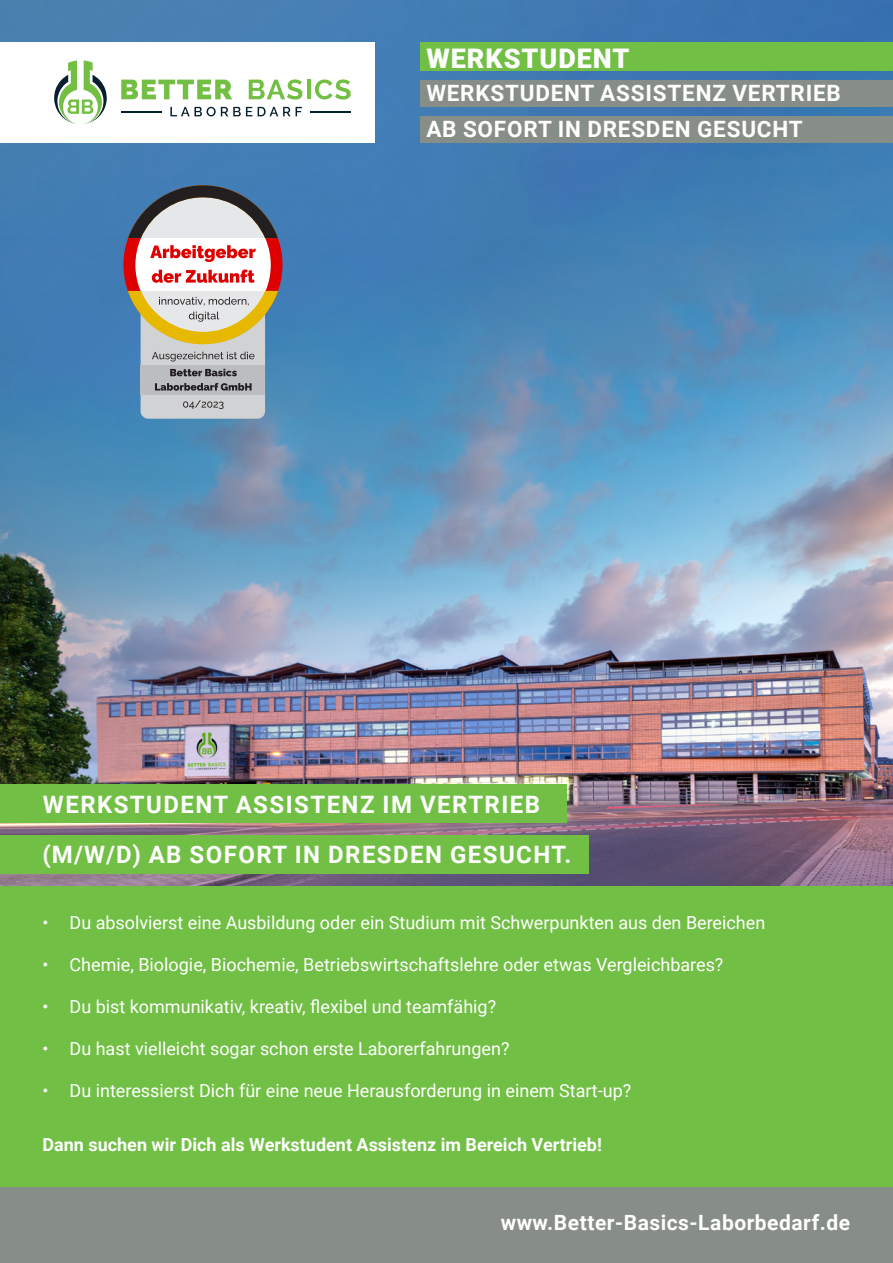
<style>
.page{position:relative;width:893px;height:1263px;background:#fff}
.page>*{position:absolute;margin:0;border:0;box-sizing:border-box;transform-origin:0 0}
.t1{font:900 27px "Roboto";letter-spacing:.035em;color:#fff}
.t2{font:700 24px "Roboto";letter-spacing:.06em;color:#fff}
.t3{font:700 22.5px "Roboto";letter-spacing:.035em;color:#fff}
.t4{font:700 21px "Roboto";letter-spacing:.025em;color:#fff}
.t5{font:18px "Roboto";color:#fff}
.t6{font:700 18px "Roboto";color:#fff}
</style>
<div class="page">
<img style="left:0;top:0;width:893px;height:885px">
<div style="left:0;top:42px;width:374px;height:100px;background:#fff"></div>
<svg style="left:121px;top:80px;width:111px;height:19px"></svg>
<svg style="left:249px;top:79px;width:53px;height:21px"></svg>
<hr style="left:307px;top:80px;width:4px;height:19px;background:#72bf43">
<svg style="left:315px;top:79px;width:36px;height:21px"></svg>
<svg style="left:170px;top:107px;width:82px;height:9px"></svg>
<svg style="left:258px;top:107px;width:44px;height:9px"></svg>
<hr style="left:121px;top:111px;width:41px;height:2px;background:#061f2e">
<svg style="left:54px;top:60px;width:53px;height:64px"></svg>
<hr style="left:310px;top:111px;width:41px;height:2px;background:#061f2e">
<div style="left:0;top:1183px;width:893px;height:80px;background:#878e88"></div>
<div style="left:0;top:885px;width:893px;height:301px;background:#71bf44"></div>
<div style="left:420px;top:42px;width:473px;height:29px;background:#71bf44"></div>
<div style="left:420px;top:81px;width:473px;height:26px;background:#878e88"></div>
<div style="left:420px;top:116px;width:473px;height:26px;background:#878e88"></div>
<div style="left:0;top:784px;width:567px;height:39px;background:#71bf44"></div>
<div style="left:0;top:835px;width:589px;height:39px;background:#71bf44"></div>
<svg style="left:128px;top:185px;width:150px;height:234px;background:#b7aeab"></svg>
<p class="t1" style="left:426px;top:39px;width:204px">WERKSTUDENT</p>
<p class="t3" style="left:426px;top:77px;width:416px">WERKSTUDENT ASSISTENZ VERTRIEB</p>
<p class="t3" style="left:426px;top:113px;width:378px">AB SOFORT IN DRESDEN GESUCHT</p>
<p class="t2" style="left:43px;top:788px;width:499px">WERKSTUDENT ASSISTENZ IM VERTRIEB</p>
<p class="t2" style="left:43px;top:837px;width:530px">(M/W/D) AB SOFORT IN DRESDEN GESUCHT.</p>
<p class="t5" style="left:43px;top:910px;width:724px">• Du absolvierst eine Ausbildung oder ein Studium mit Schwerpunkten aus den Bereichen</p>
<p class="t5" style="left:43px;top:952px;width:682px">• Chemie, Biologie, Biochemie, Betriebswirtschaftslehre oder etwas Vergleichbares?</p>
<p class="t5" style="left:43px;top:994px;width:455px">• Du bist kommunikativ, kreativ, flexibel und teamfähig?</p>
<p class="t5" style="left:43px;top:1036px;width:468px">• Du hast vielleicht sogar schon erste Laborerfahrungen?</p>
<p class="t5" style="left:43px;top:1078px;width:590px">• Du interessierst Dich für eine neue Herausforderung in einem Start-up?</p>
<p class="t6" style="left:43px;top:1132px;width:561px">Dann suchen wir Dich als Werkstudent Assistenz im Bereich Vertrieb!</p>
<p class="t4" style="left:501px;top:1208px;width:351px">www.Better-Basics-Laborbedarf.de</p>
</div>
